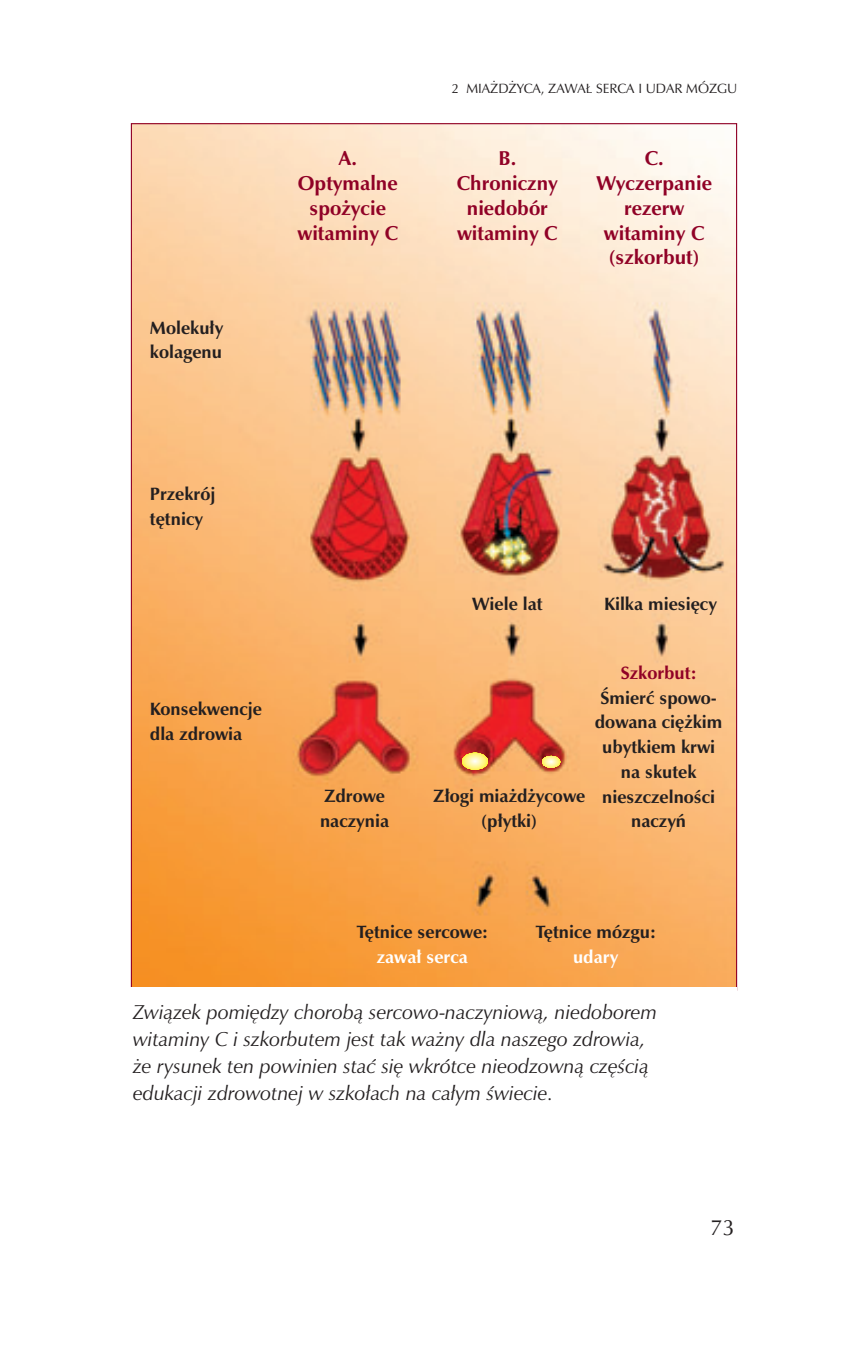
<style>
.page{position:relative;width:868px;height:1346px;background:#fff}
.page>*{position:absolute;margin:0;border:0;box-sizing:border-box;transform-origin:0 0}
.t1{font:22.5px "Zapf Humnst PL Roman A";color:#231f20}
.t2{font:20.25px/27px "Zapf Humnst PL Italic A";color:#231f20}
.t3{font:20.25px/24.8px "Zapf Humnst PL Bold A";color:#900126;text-align:center}
.t4{font:18px/24.8px "Zapf Humnst PL Bold A";color:#231f20}
.t5{font:18px "Zapf Humnst PL Bold A";color:#fff}
.t6{font:18px "Zapf Humnst PL Bold A";color:#900126}
.t7{font:13.5px "Zapf Humnst PL Roman A";color:#231f20}
</style>
<div class="page">
<img style="left:133px;top:125px;width:602px;height:862px">
<svg style="left:462px;top:753px;width:26px;height:16px"></svg>
<svg style="left:542px;top:756px;width:18px;height:12px"></svg>
<p class="t4" style="left:150px;top:315px;width:75px">Moleku³y kolagenu</p>
<p class="t3" style="left:297px;top:146px;width:102px">A.<br>Optymalne spo¿ycie witaminy C</p>
<p class="t7" style="left:451px;top:80px;width:287px">2 MIA¯D¯YCA, ZAWA£ SERCA I UDAR MÓZGU</p>
<p class="t3" style="left:457px;top:146px;width:103px">B.<br>Chroniczny niedobór witaminy C</p>
<p class="t3" style="left:596px;top:146px;width:117px">C.<br>Wyczerpanie rezerw witaminy C (szkorbut)</p>
<p class="t4" style="left:150px;top:482px;width:67px">Przekrój têtnicy</p>
<p class="t4" style="left:150px;top:696px;width:113px">Konsekwencje dla zdrowia</p>
<p class="t4" style="left:320px;top:783px;width:71px">Zdrowe naczynia</p>
<p class="t4" style="left:472px;top:591px;width:72px">Wiele lat</p>
<p class="t4" style="left:604px;top:591px;width:114px">Kilka miesiêcy</p>
<p class="t4" style="left:433px;top:783px;width:153px;text-align:center">Z³ogi mia¿d¿ycowe (p³ytki)</p>
<p class="t6" style="left:620px;top:662px;width:77px">Szkorbut:</p>
<p class="t4" style="left:594px;top:685px;width:129px;text-align:center">Œmieræ spowo&shy;dowana ciê¿kim ubytkiem krwi na skutek nieszczelnoœci naczyñ</p>
<p class="t4" style="left:356px;top:920px;width:133px">Têtnice sercowe:</p>
<p class="t5" style="left:377px;top:946px;width:93px">zawa³ serca</p>
<p class="t4" style="left:535px;top:919px;width:122px">Têtnice mózgu:</p>
<p class="t5" style="left:573px;top:946px;width:47px">udary</p>
<p class="t2" style="left:133px;top:998px;width:525px">Zwi¹zek pomiêdzy chorob¹ sercowo-naczyniow¹, niedoborem witaminy C i szkorbutem jest tak wa¿ny dla naszego zdrowia, ¿e rysunek ten powinien staæ siê wkrótce nieodzown¹ czêœci¹ edukacji zdrowotnej w szko³ach na ca³ym œwiecie.</p>
<p class="t1" style="left:710px;top:1214px;width:26px">73</p>
</div>
